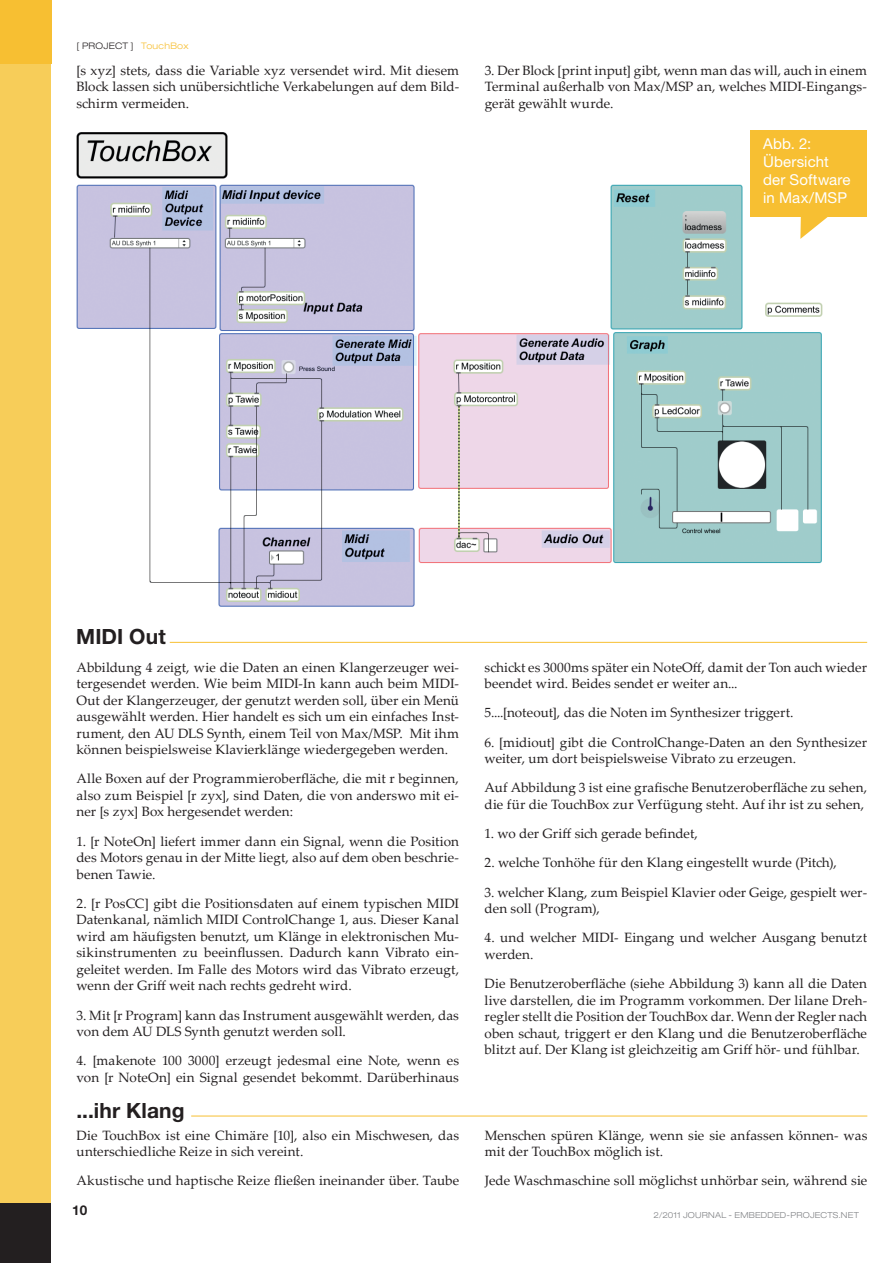
<style>
.page{position:relative;width:893px;height:1263px;background:#fff}
.page>*{position:absolute;margin:0;border:0;box-sizing:border-box;transform-origin:0 0}
.t1{font:700 21px "Helvetica Neue LT Std";letter-spacing:.005em;color:#231f20}
.t2{font:15px/18px "Helvetica Neue LT Std";letter-spacing:.005em;color:#fff}
.t3{font:13.5px/16.5px "Palatino Linotype";letter-spacing:.005em;color:#231f20}
.t4{font:700 13.5px "Helvetica Neue LT Std";color:#231f20}
.t5{font:300 expanded 9px "Helvetica Neue LT Std";letter-spacing:.025em;color:#231f20}
.t6{font:300 expanded 8.25px "Helvetica Neue LT Std";letter-spacing:.025em;color:#808285}
.s1{color:#f7bf32}
</style>
<div class="page">
<div style="left:0;top:64px;width:51px;height:1139px;background:#f7cd59"></div>
<div style="left:0;top:0;width:51px;height:64px;background:#f7bf32"></div>
<div style="left:0;top:1203px;width:51px;height:60px;background:#231f20"></div>
<hr style="left:170px;top:642px;width:697px;height:1px;background:#f7bf32">
<img style="left:76px;top:132px;width:747px;height:475px">
<hr style="left:191px;top:1116px;width:676px;height:1px;background:#f7bf32">
<svg style="left:800px;top:216px;width:34px;height:23px"></svg>
<div style="left:750px;top:130px;width:117px;height:86px;background:#f7bf32"></div>
<p class="t5" style="left:77px;top:40px;width:113px">[ PROJECT ] <span class="s1">TouchBox</span></p>
<p class="t3" style="left:77px;top:61px;width:384px;text-align:justify">[s xyz] stets, dass die Variable xyz versendet wird. Mit diesem Block lassen sich unübersichtliche Verkabelungen auf dem Bild&shy;schirm vermeiden.</p>
<p class="t3" style="left:485px;top:61px;width:384px;text-align:justify">3. Der Block [print input] gibt, wenn man das will, auch in einem Terminal außerhalb von Max/MSP an, welches MIDI-Eingangs&shy;gerät gewählt wurde.</p>
<p class="t2" style="left:763px;top:134px;width:89px">Abb. 2:<br>Übersicht der Software in Max/MSP</p>
<h1 class="t1" style="left:76px;top:624px;width:91px">MIDI Out</h1>
<p class="t3" style="left:77px;top:658px;width:384px;text-align:justify">Abbildung 4 zeigt, wie die Daten an einen Klangerzeuger wei&shy;tergesendet werden. Wie beim MIDI-In kann auch beim MIDI-Out der Klangerzeuger, der genutzt werden soll, über ein Menü ausgewählt werden. Hier handelt es sich um ein einfaches Inst&shy;rument, den AU DLS Synth, einem Teil von Max/MSP. Mit ihm können beispielsweise Klavierklänge wiedergegeben werden.</p>
<p class="t3" style="left:77px;top:770px;width:384px;text-align:justify">Alle Boxen auf der Programmieroberfläche, die mit r beginnen, also zum Beispiel [r zyx], sind Daten, die von anderswo mit ei&shy;ner [s zyx] Box hergesendet werden:</p>
<p class="t3" style="left:77px;top:832px;width:384px;text-align:justify">1. [r NoteOn] liefert immer dann ein Signal, wenn die Position des Motors genau in der Mitte liegt, also auf dem oben beschrie&shy;benen Tawie.</p>
<p class="t3" style="left:77px;top:894px;width:384px;text-align:justify">2. [r PosCC] gibt die Positionsdaten auf einem typischen MIDI Datenkanal, nämlich MIDI ControlChange 1, aus. Dieser Kanal wird am häufigsten benutzt, um Klänge in elektronischen Mu&shy;sikinstrumenten zu beeinflussen. Dadurch kann Vibrato ein&shy;geleitet werden. Im Falle des Motors wird das Vibrato erzeugt, wenn der Griff weit nach rechts gedreht wird.</p>
<p class="t3" style="left:77px;top:1006px;width:384px">3. Mit [r Program] kann das Instrument ausgewählt werden, das von dem AU DLS Synth genutzt werden soll.</p>
<p class="t3" style="left:77px;top:1052px;width:384px">4. [makenote 100 3000] erzeugt jedesmal eine Note, wenn es von [r NoteOn] ein Signal gesendet bekommt. Darüberhinaus</p>
<h1 class="t1" style="left:76px;top:1097px;width:110px">...ihr Klang</h1>
<p class="t3" style="left:77px;top:1126px;width:384px">Die TouchBox ist eine Chimäre [10], also ein Mischwesen, das unterschiedliche Reize in sich vereint.</p>
<p class="t3" style="left:77px;top:1172px;width:384px">Akustische und haptische Reize fließen ineinander über. Taube</p>
<p class="t3" style="left:485px;top:658px;width:384px">schickt es 3000ms später ein NoteOff, damit der Ton auch wieder beendet wird. Beides sendet er weiter an...</p>
<p class="t3" style="left:485px;top:704px;width:310px">5....[noteout], das die Noten im Synthesizer triggert.</p>
<p class="t3" style="left:485px;top:733px;width:384px">6. [midiout] gibt die ControlChange-Daten an den Synthesizer weiter, um dort beispielsweise Vibrato zu erzeugen.</p>
<p class="t3" style="left:485px;top:779px;width:384px">Auf Abbildung 3 ist eine grafische Benutzeroberfläche zu sehen, die für die TouchBox zur Verfügung steht. Auf ihr ist zu sehen,</p>
<p class="t3" style="left:485px;top:825px;width:215px">1. wo der Griff sich gerade befindet,</p>
<p class="t3" style="left:485px;top:854px;width:354px">2. welche Tonhöhe für den Klang eingestellt wurde (Pitch),</p>
<p class="t3" style="left:485px;top:883px;width:384px">3. welcher Klang, zum Beispiel Klavier oder Geige, gespielt wer&shy;den soll (Program),</p>
<p class="t3" style="left:485px;top:929px;width:384px">4. und welcher MIDI- Eingang und welcher Ausgang benutzt werden.</p>
<p class="t3" style="left:485px;top:975px;width:384px;text-align:justify">Die Benutzeroberfläche (siehe Abbildung 3) kann all die Daten live darstellen, die im Programm vorkommen. Der lilane Dreh&shy;regler stellt die Position der TouchBox dar. Wenn der Regler nach oben schaut, triggert er den Klang und die Benutzeroberfläche blitzt auf. Der Klang ist gleichzeitig am Griff hör- und fühlbar.</p>
<p class="t3" style="left:485px;top:1126px;width:384px">Menschen spüren Klänge, wenn sie sie anfassen können- was mit der TouchBox möglich ist.</p>
<p class="t3" style="left:485px;top:1172px;width:384px">Jede Waschmaschine soll möglichst unhörbar sein, während sie</p>
<p class="t4" style="left:72px;top:1202px;width:17px">10</p>
<p class="t6" style="left:653px;top:1210px;width:207px">2/2011 JOURNAL - EMBEDDED-PROJECTS.NET</p>
</div>
